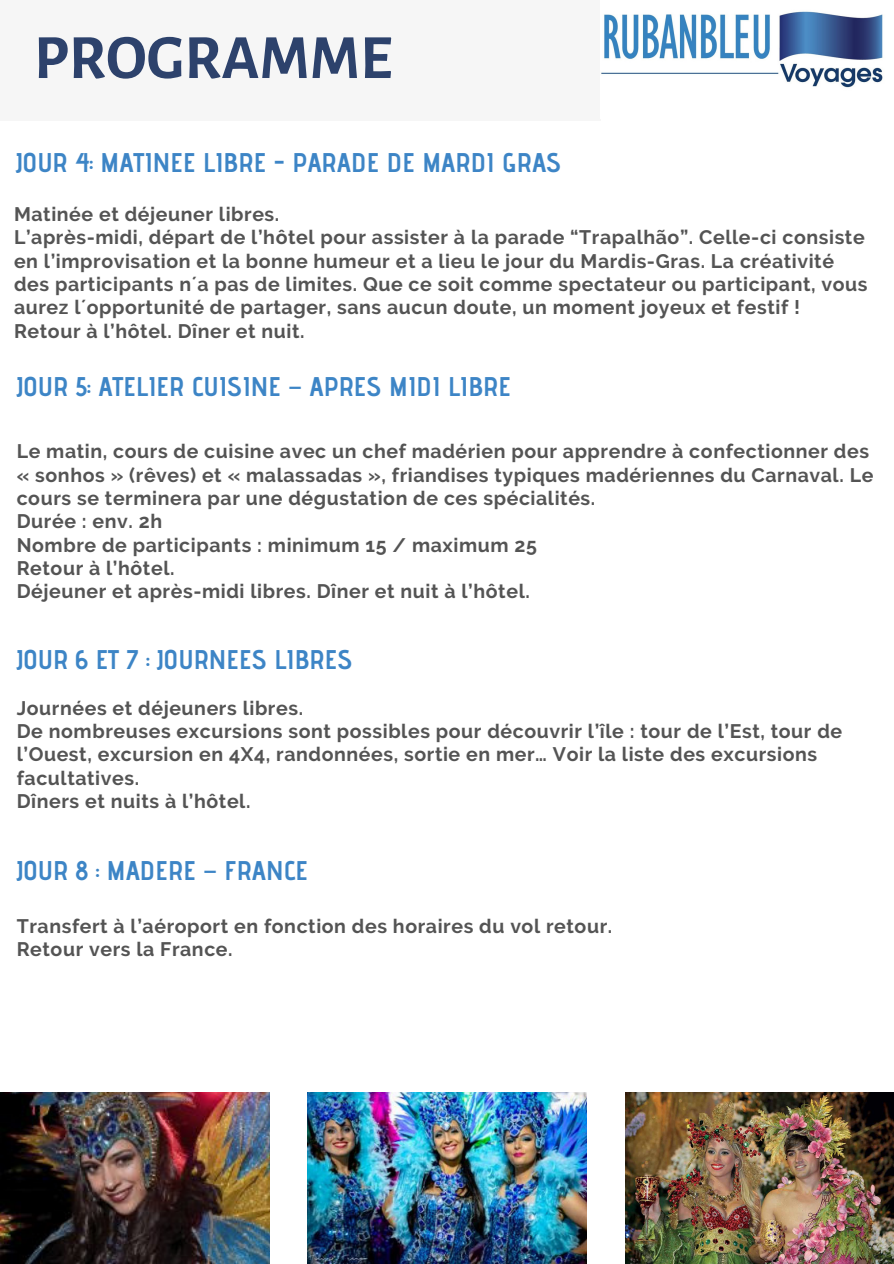
<style>
.page{position:relative;width:894px;height:1264px;background:#fff}
.page>*{position:absolute;margin:0;border:0;box-sizing:border-box;transform-origin:0 0}
.t1{font:700 63px "Alegreya Sans SC";color:#2d426c}
.t2{font:700 27px "Advent Pro";color:#3d85c6}
.t3{font:700 19.5px/23.2px "Raleway";letter-spacing:.03em;color:#545454}
.s1{font-family:"Noto Sans Gurmukhi";font-weight:400}
</style>
<div class="page">
<div style="left:0;top:0;width:600px;height:121px;background:#f6f6f6"></div>
<img style="left:601px;top:11px;width:282px;height:77px">
<img style="left:0;top:1092px;width:269px;height:171px">
<img style="left:308px;top:1092px;width:278px;height:171px">
<img style="left:625px;top:1092px;width:268px;height:171px">
<h1 class="t1" style="left:34px;top:21px;width:359px">PROGRAMME</h1>
<h2 class="t2" style="left:16px;top:146px;width:546px">JOUR 4: MATINEE LIBRE - PARADE DE MARDI GRAS</h2>
<p class="t3" style="left:14px;top:203px;width:854px">Matinée et déjeuner libres.<br>L’après-midi, départ de l’hôtel pour assister à la parade “Trapalhão”. Celle-ci consiste en l’improvisation et la bonne humeur et a lieu le jour du Mardis-Gras. La créativité des participants n´a pas de limites. Que ce soit comme spectateur ou participant, vous aurez l´opportunité de partager, sans aucun doute, un moment joyeux et festif !<br>Retour à l’hôtel. Dîner et nuit.</p>
<h2 class="t2" style="left:17px;top:370px;width:495px">JOUR 5: ATELIER CUISINE <span class="s1">–</span> APRES MIDI LIBRE</h2>
<p class="t3" style="left:17px;top:440px;width:857px">Le matin, cours de cuisine avec un chef madérien pour apprendre à confectionner des « sonhos » (rêves) et « malassadas », friandises typiques madériennes du Carnaval. Le cours se terminera par une dégustation de ces spécialités.<br>Durée : env. 2h<br>Nombre de participants : minimum 15 / maximum 25<br>Retour à l’hôtel.<br>Déjeuner et après-midi libres. Dîner et nuit à l’hôtel.</p>
<h2 class="t2" style="left:17px;top:643px;width:337px">JOUR 6 ET 7 : JOURNEES LIBRES</h2>
<p class="t3" style="left:17px;top:696px;width:826px">Journées et déjeuners libres.<br>De nombreuses excursions sont possibles pour découvrir l’île : tour de l’Est, tour de l’Ouest, excursion en 4X4, randonnées, sortie en mer… Voir la liste des excursions facultatives.<br>Dîners et nuits à l’hôtel.</p>
<h2 class="t2" style="left:17px;top:853px;width:292px">JOUR 8 : MADERE <span class="s1">–</span> FRANCE</h2>
<p class="t3" style="left:17px;top:914px;width:596px">Transfert à l’aéroport en fonction des horaires du vol retour.<br>Retour vers la France.</p>
</div>
